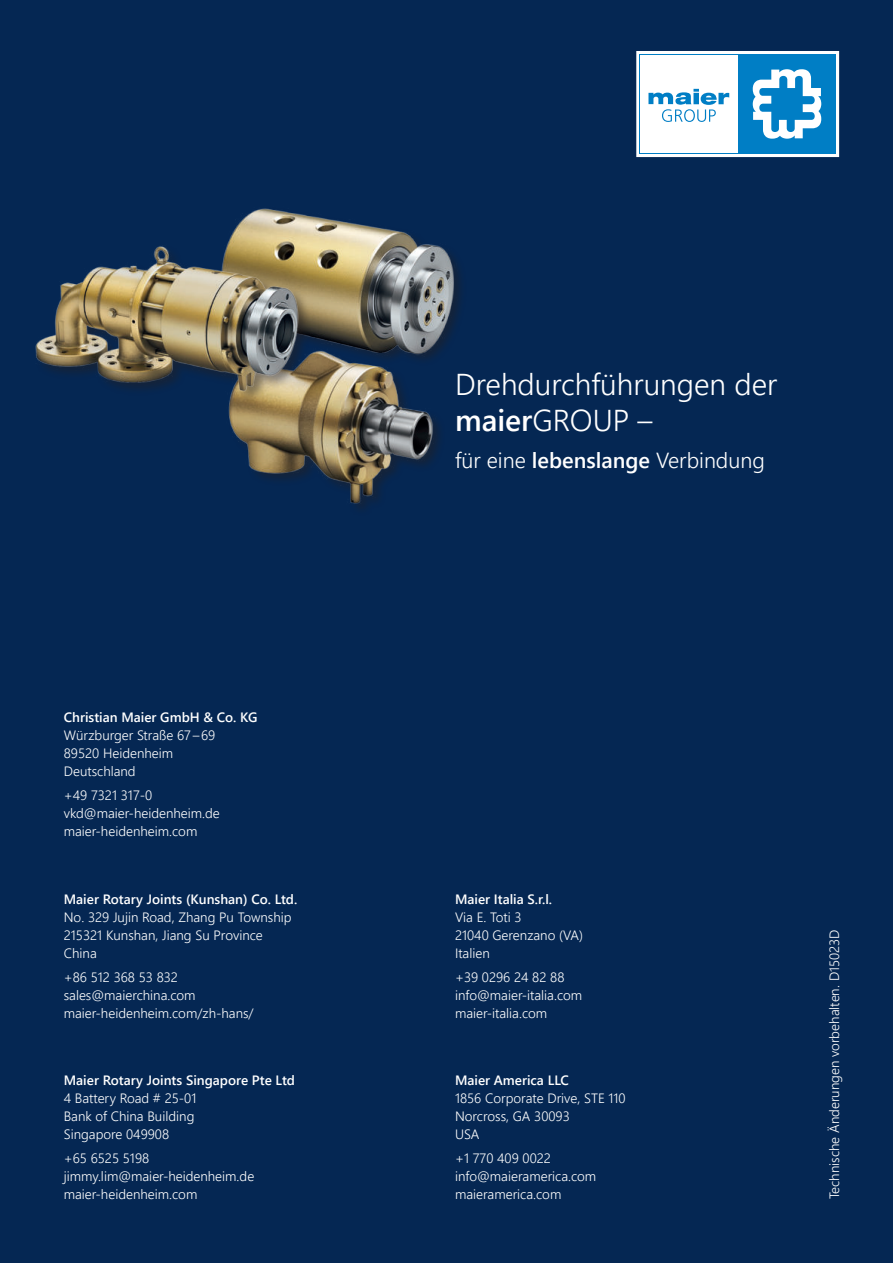
<style>
.page{position:relative;width:893px;height:1263px;background:#052753}
.page>*{position:absolute;margin:0;border:0;box-sizing:border-box;transform-origin:0 0}
.t1{font:300 30.15px/36.2px "Segoe UI";color:#fff}
.t2{font:300 21.75px "Segoe UI";color:#fff}
.t3{font:300 13.5px/18px "Segoe UI";color:#fff}
.t4{font:600 13.5px "Segoe UI";color:#fff}
.s1{font-weight:600}
</style>
<div class="page">
<svg style="left:636px;top:51px;width:203px;height:106px;background:#96c9e6"></svg>
<img style="left:228px;top:378px;width:211px;height:131px">
<img style="left:229px;top:208px;width:232px;height:170px">
<div style="left:35px;top:245px;width:277px;height:159px;background:#231f20;opacity:.5"></div>
<img style="left:35px;top:240px;width:269px;height:153px">
<p class="t4" style="left:64px;top:712px;width:195px">Christian Maier GmbH &amp; Co. KG</p>
<p class="t3" style="left:64px;top:728px;width:153px">Würzburger Straße 67 – 69<br>89520 Heidenheim<br>Deutschland</p>
<p class="t3" style="left:64px;top:788px;width:158px">+49 7321 317-0 vkd@maier-heidenheim.de maier-heidenheim.com</p>
<p class="t4" style="left:64px;top:894px;width:235px">Maier Rotary Joints (Kunshan) Co. Ltd.</p>
<p class="t3" style="left:64px;top:909px;width:229px">No. 329 Jujin Road, Zhang Pu Township<br>215321 Kunshan, Jiang Su Province<br>China</p>
<p class="t3" style="left:64px;top:969px;width:191px">+86 512 368 53 832 sales@maierchina.com maier-heidenheim.com/zh-hans/</p>
<p class="t4" style="left:64px;top:1075px;width:233px">Maier Rotary Joints Singapore Pte Ltd</p>
<p class="t3" style="left:64px;top:1091px;width:134px">4 Battery Road # 25-01<br>Bank of China Building<br>Singapore 049908</p>
<p class="t3" style="left:64px;top:1151px;width:192px">+65 6525 5198 jimmy.lim@maier-heidenheim.de maier-heidenheim.com</p>
<h1 class="t1" style="left:455px;top:369px;width:324px">Drehdurchführungen der <span class="s1">maier</span>GROUP –</h1>
<h2 class="t2" style="left:455px;top:451px;width:311px">für eine <span class="s1">lebenslange</span> Verbindung</h2>
<p class="t4" style="left:455px;top:894px;width:99px">Maier Italia S.r.l.</p>
<p class="t3" style="left:455px;top:909px;width:130px">Via E. Toti 3<br>21040 Gerenzano (VA)<br>Italien</p>
<p class="t3" style="left:455px;top:969px;width:129px">+39 0296 24 82 88 info@maier-italia.com maier-italia.com</p>
<p class="t4" style="left:455px;top:1075px;width:115px">Maier America LLC</p>
<p class="t3" style="left:455px;top:1091px;width:172px">1856 Corporate Drive, STE 110<br>Norcross, GA 30093<br>USA</p>
<p class="t3" style="left:455px;top:1151px;width:143px">+1 770 409 0022 info@maieramerica.com maieramerica.com</p>
<p class="t3" style="left:827px;top:1199px;width:271px;rotate:-90deg">Technische Änderungen vorbehalten. D15023D</p>
</div>
